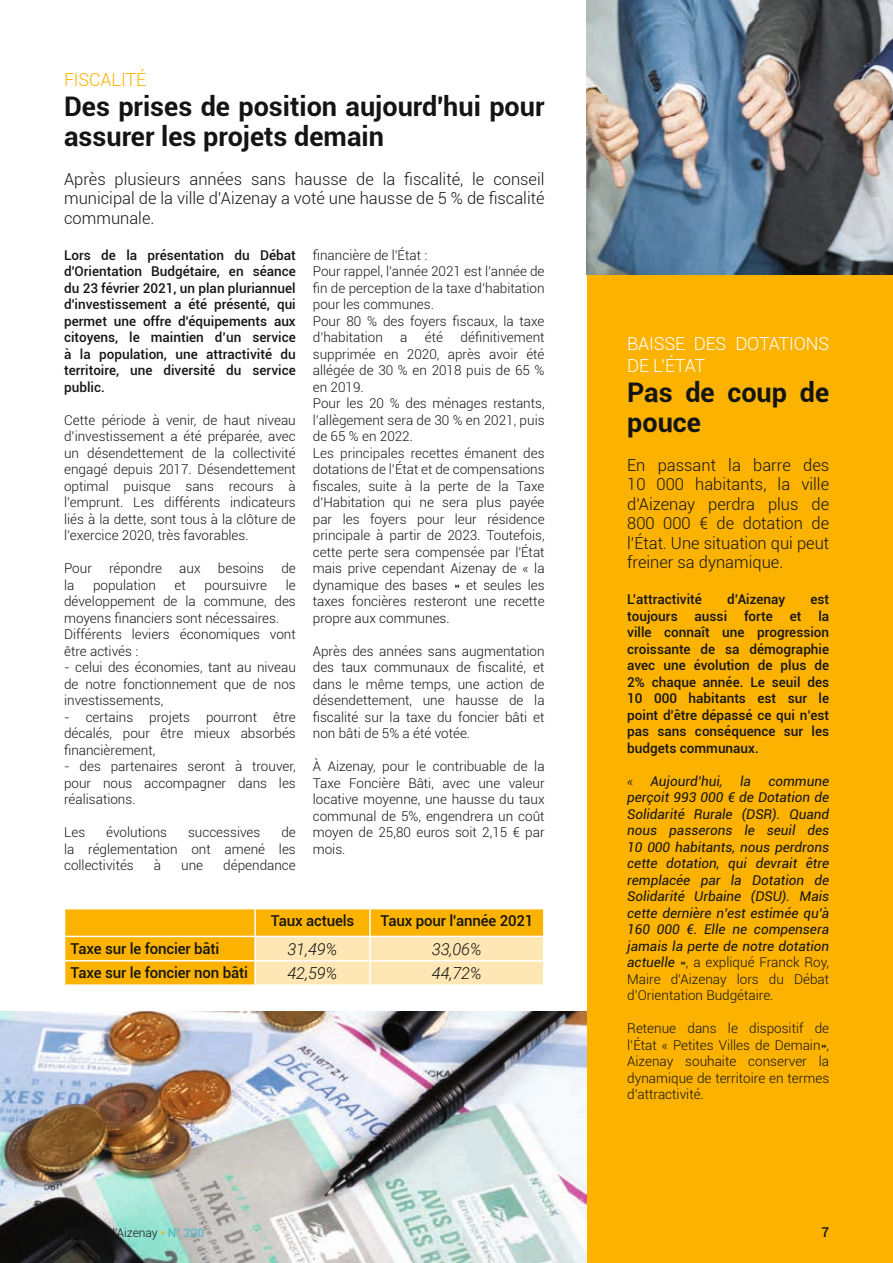
<style>
.page{position:relative;width:893px;height:1263px;background:#fff}
.page>*{position:absolute;margin:0;border:0;box-sizing:border-box;transform-origin:0 0}
.t1{font:700 27px/30px "Roboto";color:#131413}
.t2{font:300 18px/21.6px "Roboto";letter-spacing:-.01em;color:#fff}
.t3{font:300 18px "Roboto";letter-spacing:-.01em;color:#fbb200}
.t4{font:300 16.5px/19.5px "Roboto";color:#131413;text-align:justify}
.t5{font:italic 300 16.5px "Roboto";letter-spacing:-.01em;color:#131413}
.t6{font:500 15px "Roboto";letter-spacing:-.01em;color:#131413}
.t7{font:300 13.5px/16.5px "Roboto";color:#131413;text-align:justify}
.t8{font:500 13.5px/16.5px "Roboto";color:#131413;text-align:justify}
.t9{font:italic 13.5px/16.5px "Roboto";color:#131413;text-align:justify}
.t10{font:300 12px "Roboto";color:#131413}
.s1{font-weight:300;font-style:normal}
.s2{font-weight:500;color:#fbb200}
.s3{font-weight:500;color:#59bacb}
</style>
<div class="page">
<div style="left:587px;top:0;width:306px;height:1263px;background:#fbb200"></div>
<svg style="left:64px;top:909px;width:479px;height:76px;background:#fcc74a"></svg>
<hr style="left:64px;top:960px;width:191px;height:1px;background:#fff">
<hr style="left:255px;top:936px;width:115px;height:1px;background:#fff">
<hr style="left:254px;top:937px;width:2px;height:23px;background:#fff">
<hr style="left:370px;top:936px;width:175px;height:1px;background:#fff">
<hr style="left:255px;top:960px;width:115px;height:1px;background:#fff">
<hr style="left:254px;top:961px;width:2px;height:23px;background:#fff">
<hr style="left:370px;top:960px;width:175px;height:1px;background:#fff">
<hr style="left:255px;top:984px;width:115px;height:2px;background:#fff">
<hr style="left:369px;top:909px;width:2px;height:27px;background:#fff">
<hr style="left:369px;top:937px;width:2px;height:23px;background:#fff">
<hr style="left:369px;top:961px;width:2px;height:23px;background:#fff">
<hr style="left:370px;top:984px;width:175px;height:2px;background:#fff">
<img style="left:587px;top:0;width:306px;height:275px">
<img style="left:0;top:1011px;width:587px;height:252px">
<h2 class="t3" style="left:64px;top:67px;width:83px">FISCALITÉ</h2>
<h1 class="t1" style="left:64px;top:90px;width:482px">Des prises de position aujourd'hui pour assurer les projets demain</h1>
<p class="t4" style="left:64px;top:169px;width:482px">Après plusieurs années sans hausse de la fiscalité, le conseil municipal de la ville d’Aizenay a voté une hausse de 5 % de fiscalité communale.</p>
<p class="t8" style="left:64px;top:246px;width:233px">Lors de la présentation du Débat d'Orientation Budgétaire, en séance du 23 février 2021, un plan pluriannuel d'investissement a été présenté, qui permet une offre d'équipements aux citoyens, le maintien d’un service à la population, une attractivité du territoire, une diversité du service public.</p>
<p class="t7" style="left:64px;top:411px;width:233px">Cette période à venir, de haut niveau d’investissement a été préparée, avec un désendettement de la collectivité engagé depuis 2017. Désendettement optimal puisque sans recours à l’emprunt. Les différents indicateurs liés à la dette, sont tous à la clôture de l’exercice 2020, très favorables.</p>
<p class="t7" style="left:64px;top:560px;width:29px">Pour</p>
<p class="t7" style="left:109px;top:560px;width:54px">répondre</p>
<p class="t7" style="left:179px;top:560px;width:23px">aux</p>
<p class="t7" style="left:218px;top:560px;width:48px">besoins</p>
<p class="t7" style="left:281px;top:560px;width:16px">de</p>
<p class="t7" style="left:64px;top:576px;width:12px">la</p>
<p class="t7" style="left:93px;top:576px;width:64px">population</p>
<p class="t7" style="left:175px;top:576px;width:13px">et</p>
<p class="t7" style="left:205px;top:576px;width:64px">poursuivre</p>
<p class="t7" style="left:313px;top:246px;width:233px;text-align:left">financière de l'État :<br>Pour rappel, l’année 2021 est l’année de fin de perception de la taxe d’habitation pour les communes.<br>Pour 80 % des foyers fiscaux, la taxe d’habitation</p>
<p class="t7" style="left:313px;top:329px;width:233px;text-align:left;text-indent:148px">définitivement supprimée en 2020, après avoir été allégée de 30 % en 2018 puis de 65 % en 2019.<br>Pour les 20 % des ménages restants, l’allègement sera de 30 % en 2021, puis de 65 % en 2022.<br>Les principales recettes émanent des dotations de l’État et de compensations fiscales, suite à la perte de la Taxe d’Habitation qui ne sera plus payée par les foyers pour leur résidence principale à partir de 2023. Toutefois, cette perte sera compensée par l'État mais prive cependant Aizenay de « la dynamique des bases » et seules les taxes foncières resteront une recette propre aux communes.</p>
<p class="t7" style="left:313px;top:642px;width:233px">Après des années sans augmentation des taux communaux de fiscalité, et dans le même temps, une action de désendettement, une hausse de la fiscalité sur la taxe du foncier bâti et non bâti de 5% a été votée.</p>
<p class="t7" style="left:313px;top:758px;width:233px">À Aizenay, pour le contribuable de la Taxe Foncière Bâti, avec une valeur locative moyenne, une hausse du taux communal de 5%, engendrera un coût moyen de 25,80 euros soit 2,15 € par mois.</p>
<p class="t7" style="left:400px;top:329px;width:9px">a</p>
<p class="t7" style="left:425px;top:329px;width:20px">été</p>
<p class="t7" style="left:64px;top:576px;width:233px;text-align:left;text-indent:222px">le développement de la commune, des moyens financiers sont nécessaires.<br>Différents leviers économiques vont être activés :</p>
<p class="t7" style="left:64px;top:659px;width:233px">- celui des économies, tant au niveau de notre fonctionnement que de nos investissements,</p>
<p class="t7" style="left:64px;top:708px;width:233px">- certains projets pourront être décalés, pour être mieux absorbés financièrement,</p>
<p class="t7" style="left:64px;top:758px;width:233px">- des partenaires seront à trouver, pour nous accompagner dans les réalisations.</p>
<p class="t7" style="left:64px;top:824px;width:23px">Les</p>
<p class="t7" style="left:106px;top:824px;width:62px">évolutions</p>
<p class="t7" style="left:188px;top:824px;width:74px">successives</p>
<p class="t7" style="left:64px;top:824px;width:233px;text-indent:217px">de la réglementation ont amené les collectivités</p>
<p class="t7" style="left:154px;top:857px;width:9px">à</p>
<p class="t7" style="left:181px;top:857px;width:23px">une</p>
<p class="t7" style="left:223px;top:857px;width:74px">dépendance</p>
<p class="t6" style="left:271px;top:910px;width:85px">Taux actuels</p>
<p class="t6" style="left:380px;top:910px;width:154px">Taux pour l'année 2021</p>
<p class="t6" style="left:71px;top:938px;width:150px">Taxe sur le foncier bâti</p>
<p class="t5" style="left:288px;top:937px;width:51px">31,49%</p>
<p class="t5" style="left:432px;top:937px;width:51px">33,06%</p>
<p class="t6" style="left:71px;top:962px;width:179px">Taxe sur le foncier non bâti</p>
<p class="t5" style="left:288px;top:962px;width:51px">42,59%</p>
<p class="t5" style="left:432px;top:962px;width:51px">44,72%</p>
<h2 class="t2" style="left:627px;top:332px;width:203px">BAISSE DES DOTATIONS<br>DE L'ÉTAT</h2>
<h1 class="t1" style="left:627px;top:376px;width:203px">Pas de coup de pouce</h1>
<p class="t4" style="left:627px;top:455px;width:203px">En passant la barre des 10 000 habitants, la ville d'Aizenay perdra plus de 800 000 € de dotation de l'État. Une situation qui peut freiner sa dynamique.</p>
<p class="t8" style="left:627px;top:591px;width:76px">L’attractivité</p>
<p class="t8" style="left:727px;top:591px;width:60px">d’Aizenay</p>
<p class="t8" style="left:810px;top:591px;width:20px">est</p>
<p class="t8" style="left:627px;top:607px;width:52px">toujours</p>
<p class="t8" style="left:695px;top:607px;width:34px">aussi</p>
<p class="t8" style="left:744px;top:607px;width:30px">forte</p>
<p class="t8" style="left:790px;top:607px;width:13px">et</p>
<p class="t8" style="left:627px;top:607px;width:203px;text-indent:191px">la ville connaît une progression croissante de sa démographie avec une évolution de plus de 2% chaque année. Le seuil des 10 000 habitants est sur le point d’être dépassé ce qui n’est pas sans conséquence sur les budgets communaux.</p>
<p class="t7" style="left:627px;top:772px;width:8px">«</p>
<p class="t9" style="left:650px;top:772px;width:74px">Aujourd’hui,</p>
<p class="t9" style="left:740px;top:772px;width:12px">la</p>
<p class="t9" style="left:627px;top:772px;width:203px;text-indent:141px">commune perçoit 993 000 € de Dotation de Solidarité Rurale (DSR). Quand nous passerons le seuil des 10 000 habitants, nous perdrons cette dotation, qui devrait être remplacée par la Dotation de Solidarité Urbaine (DSU). Mais cette dernière n’est estimée qu’à 160 000 €. Elle ne compensera jamais la perte de notre dotation actuelle <span class="s1">», a expliqué Franck Roy, Maire d’Aizenay lors du Débat d’Orientation Budgétaire.</span></p>
<p class="t7" style="left:627px;top:1020px;width:203px">Retenue dans le dispositif de l’État « Petites Villes de Demain», Aizenay souhaite conserver la dynamique de territoire en termes d’attractivité.</p>
<p class="t10" style="left:64px;top:1225px;width:142px">Le Mag' d'Aizenay <span class="s2">•</span> <span class="s3">N° 200</span></p>
<p class="t8" style="left:821px;top:1224px;width:9px">7</p>
</div>
